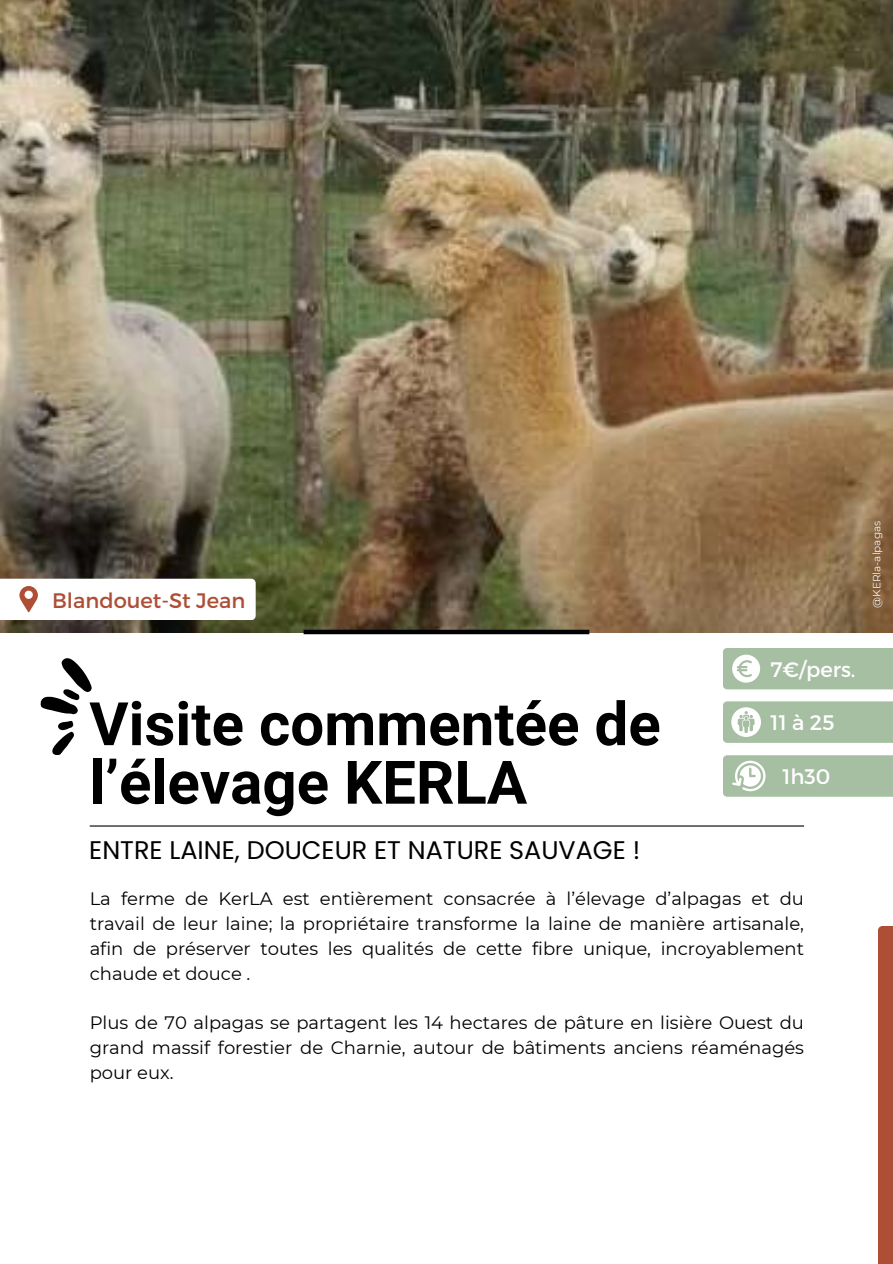
<style>
.page{position:relative;width:893px;height:1264px;background:#fff}
.page>*{position:absolute;margin:0;border:0;box-sizing:border-box;transform-origin:0 0}
.t1{font:700 60px/58.5px "Roboto";color:#000}
.t2{font:25.5px "Poppins";color:#000}
.t3{font:21px "Montserrat";color:#fff}
.t4{font:21px "Montserrat";color:#ae4e36}
.t5{font:18px/24.8px "Montserrat";color:#000;text-align:justify}
.t6{font:10.5px "Montserrat";color:#f4f3f3}
</style>
<div class="page">
<img style="left:0;top:0;width:892px;height:632px">
<hr style="left:90px;top:825px;width:713px;height:1px;background:#000">
<div style="left:877px;top:926px;width:15px;height:337px;background:#ae4e36"></div>
<svg style="left:40px;top:658px;width:52px;height:97px"></svg>
<svg style="left:0;top:578px;width:255px;height:42px"></svg>
<svg style="left:723px;top:648px;width:169px;height:41px;background:#acc3a9"></svg>
<svg style="left:723px;top:755px;width:169px;height:41px;background:#adc4aa"></svg>
<svg style="left:723px;top:701px;width:169px;height:42px;background:#adc4aa"></svg>
<div style="left:303px;top:629px;width:286px;height:5px;background:#000"></div>
<p class="t4" style="left:52px;top:587px;width:195px">Blandouet-St Jean</p>
<p class="t6" style="left:870px;top:607px;width:88px;rotate:-90deg">@KERla-alpagas</p>
<h1 class="t1" style="left:89px;top:695px;width:572px">Visite commentée de l’élevage KERLA</h1>
<p class="t3" style="left:770px;top:656px;width:86px">7€/pers.</p>
<p class="t3" style="left:770px;top:709px;width:65px">11 à 25</p>
<p class="t3" style="left:782px;top:762px;width:49px">1h30</p>
<h2 class="t2" style="left:89px;top:832px;width:552px">ENTRE LAINE, DOUCEUR ET NATURE SAUVAGE !</h2>
<p class="t5" style="left:90px;top:886px;width:715px">La ferme de KerLA est entièrement consacrée à l’élevage d’alpagas et du travail de leur laine; la propriétaire transforme la laine de manière artisanale, afin de préserver toutes les qualités de cette fibre unique, incroyablement chaude et douce .</p>
<p class="t5" style="left:90px;top:1010px;width:715px">Plus de 70 alpagas se partagent les 14 hectares de pâture en lisière Ouest du grand massif forestier de Charnie, autour de bâtiments anciens réaménagés pour eux.</p>
</div>
